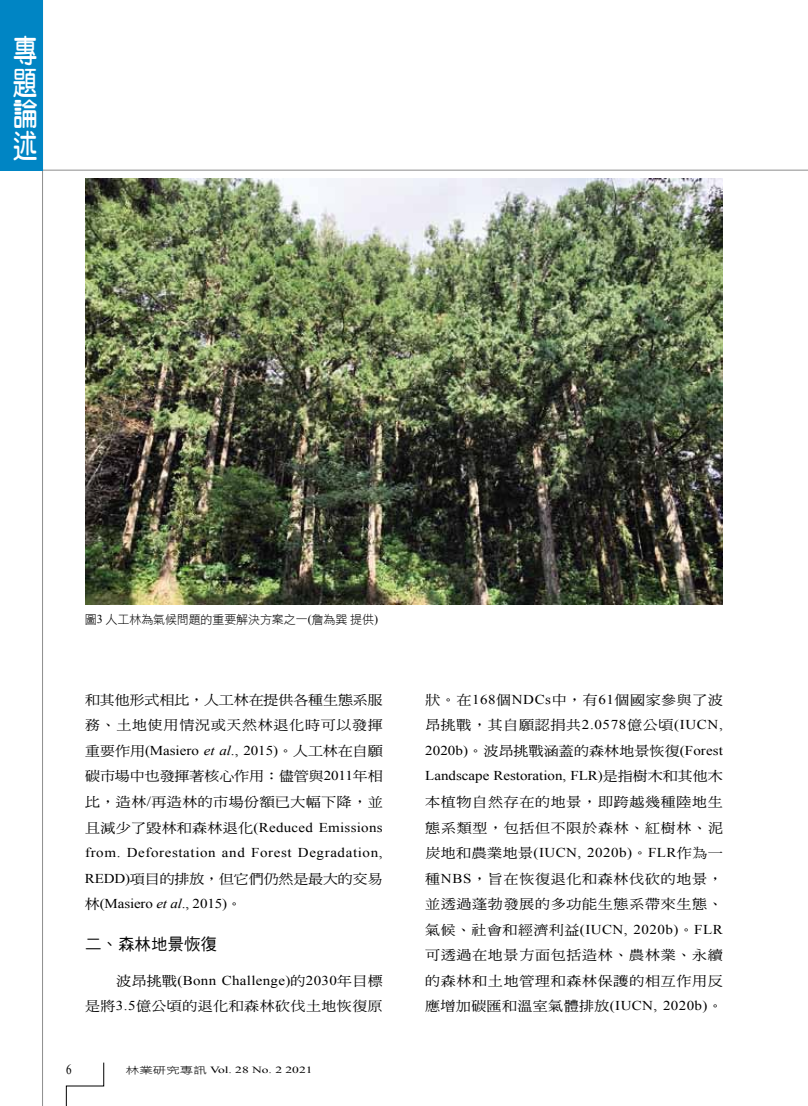
<style>
.page{position:relative;width:808px;height:1106px;background:#fff}
.page>*{position:absolute;margin:0;border:0;box-sizing:border-box;transform-origin:0 0}
.t1{font:31.5px/31.5px "DF Yuan W7 WINP BF";color:#fff;text-align:justify;scale:.77 1}
.t2{font:16.5px "DF Hei W5 WINP BF";color:#000}
.t3{font:13.8px "Times New Roman";color:#000;scale:.8 1}
.t4{font:13.5px/25.5px "DF Ming W5 WINP BF";letter-spacing:.045em;color:#000;text-align:justify;scale:1.11 1}
.t5{font:13.5px "Times New Roman";letter-spacing:.02em;color:#000;scale:1.11 1}
.t6{font:13.5px/25.5px "Times New Roman";letter-spacing:.04em;color:#000;scale:1.11 1}
.t7{font:13.5px/25.5px "DF Ming W5 WINP BF";letter-spacing:-.01em;color:#000;scale:1.11 1}
.t8{font:13.5px/25.5px "DF Ming W5 WINP BF";letter-spacing:-.005em;color:#000;scale:1.11 1}
.t9{font:13.5px "Times New Roman";color:#000;scale:1.11 1}
.t10{font:13.5px "Times New Roman";letter-spacing:-.005em;color:#000;scale:1.11 1}
.t11{font:13.5px "Times New Roman";letter-spacing:-.01em;color:#000;scale:1.11 1}
.t12{font:12px "DF Hei W3 WINP BF";letter-spacing:-.01em;color:#000}
.t13{font:9.45px "Times New Roman";color:#000;scale:1.43 1}
.s1{font-family:"Times New Roman"}
.s2{font-family:"DF Ming W5 WINP BF"}
.s3{font-style:italic}
.s4{font-family:"DF Hei W3 WINP BF"}
</style>
<div class="page">
<hr style="left:0;top:170px;width:808px;height:1px;background:#636363">
<hr style="left:42px;top:0;width:1px;height:1106px;background:#636363">
<svg style="left:66px;top:1062px;width:38px;height:44px"></svg>
<div style="left:0;top:0;width:43px;height:170px;background:#0085c4"></div>
<img style="left:85px;top:179px;width:638px;height:425px">
<h1 class="t1" style="left:13px;top:35px;width:32px">專題論述</h1>
<p class="t12" style="left:85px;top:613px;width:295px">圖<span class="s1">3</span> 人工林為氣候問題的重要解決方案之一<span class="s1">(</span>詹為巽提供<span class="s1">)</span></p>
<p class="t7" style="left:85px;top:687px;width:270px">和其他形式相比，人工林在提供各種生態系服務、土地使用情況或天然林退化時可以發揮</p>
<p class="t10" style="left:85px;top:741px;width:270px"><span class="s2">重要作用</span>(Masiero <span class="s3">et al</span>., 2015)<span class="s2">。人工林在自願</span></p>
<p class="t8" style="left:85px;top:763px;width:270px">碳市場中也發揮著核心作用：儘管與<span class="s1">2011</span>年相比，造林<span class="s1">/</span>再造林的市場份額已大幅下降，並</p>
<p class="t6" style="left:85px;top:814px;width:270px"><span class="s2">且減少了毀林和森林退化</span>(Reduced Emissions from. Deforestation and Forest Degradation,</p>
<p class="t7" style="left:85px;top:865px;width:270px"><span class="s1">REDD)</span>項目的排放，但它們仍然是最大的交易</p>
<p class="t11" style="left:85px;top:894px;width:143px"><span class="s2">林</span>(Masiero <span class="s3">et al</span>., 2015)<span class="s2">。</span></p>
<p class="t2" style="left:85px;top:936px;width:133px">二、森林地景恢復</p>
<p class="t5" style="left:116px;top:971px;width:242px"><span class="s2">波昂挑戰</span>(Bonn Challenge)<span class="s2">的</span>2030<span class="s2">年目標</span></p>
<p class="t4" style="left:85px;top:993px;width:270px">是將<span class="s1">3.5</span>億公頃的退化和森林砍伐土地恢復原</p>
<p class="t3" style="left:66px;top:1060px;width:8px">6</p>
<p class="t13" style="left:126px;top:1063px;width:132px"><span class="s4">林業研究專訊</span> Vol. 28 No. 2 2021</p>
<p class="t4" style="left:425px;top:687px;width:270px">狀。在<span class="s1">168</span>個<span class="s1">NDCs</span>中，有<span class="s1">61</span>個國家參與了波昂挑戰，其自願認捐共<span class="s1">2.0578</span>億公頃<span class="s1">(IUCN, 2020b)</span>。波昂挑戰涵蓋的森林地景恢復<span class="s1">(Forest</span></p>
<p class="t9" style="left:425px;top:767px;width:270px">Landscape Restoration, FLR)<span class="s2">是指樹木和其他木</span></p>
<p class="t4" style="left:425px;top:789px;width:270px">本植物自然存在的地景，即跨越幾種陸地生態系類型，包括但不限於森林、紅樹林、泥</p>
<p class="t5" style="left:425px;top:843px;width:270px"><span class="s2">炭地和農業地景</span>(IUCN, 2020b)<span class="s2">。</span>FLR<span class="s2">作為一</span></p>
<p class="t4" style="left:425px;top:865px;width:270px">種<span class="s1">NBS</span>，旨在恢復退化和森林伐砍的地景，並透過蓬勃發展的多功能生態系帶來生態、</p>
<p class="t5" style="left:425px;top:920px;width:270px"><span class="s2">氣候、社會和經濟利益</span>(IUCN, 2020b)<span class="s2">。</span>FLR</p>
<p class="t4" style="left:425px;top:942px;width:270px">可透過在地景方面包括造林、農林業、永續的森林和土地管理和森林保護的相互作用反應增加碳匯和溫室氣體排放<span class="s1">(IUCN, 2020b)</span>。</p>
</div>
